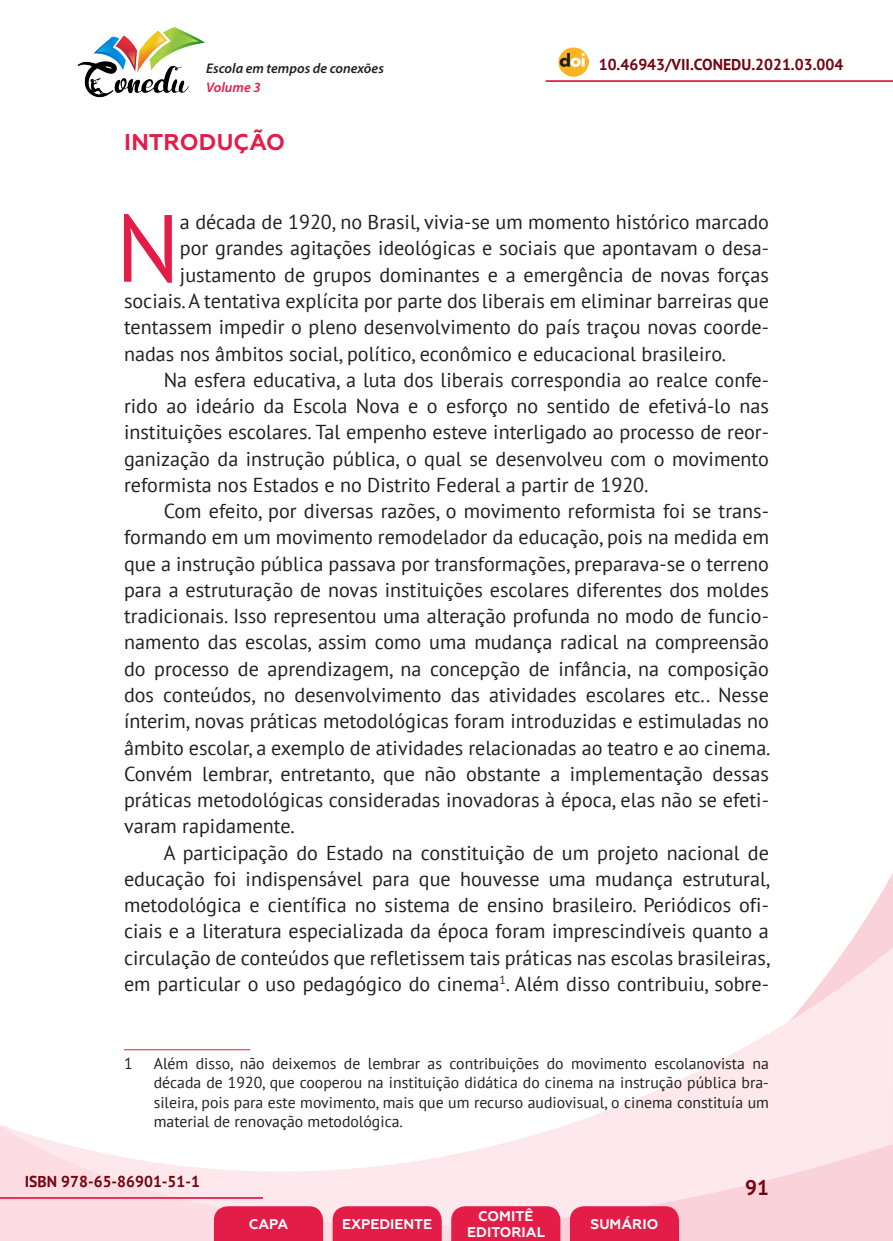
<style>
.page{position:relative;width:893px;height:1241px;background:#fff}
.page>*{position:absolute;margin:0;border:0;box-sizing:border-box;transform-origin:0 0}
._7_CAPITULAR{font:95.2px "PT Sans";color:#e41c48}
._6_INTRODUÇÃO{font:700 22.75px "Geometria";letter-spacing:.005em;color:#e41c48}
.t1{font:700 21px "PT Sans";color:#740410}
._8_CORPO{font:20.12px/26.2px "PT Sans";color:#231f20;text-align:justify}
._7_CAPITULAR-2{font:20.12px "PT Sans";color:#231f20}
._13_RODAPÉ{font:15.75px/19.2px "PT Sans";color:#231f20;text-align:justify}
.t2{font:700 15.75px "PT Sans";color:#740410}
.t3{font:700 14px/16.8px "Geometria";color:#fff;text-align:center}
.t4{font:italic 600 14px "Myriad Pro";color:#231f20}
.t5{font:italic 600 14px "Myriad Pro";color:#e41c48}
</style>
<div class="page">
<svg style="left:848px;top:873px;width:45px;height:73px"></svg>
<svg style="left:0;top:946px;width:893px;height:294px"></svg>
<hr style="left:0;top:1196px;width:263px;height:2px;background:#e41c48">
<hr style="left:546px;top:80px;width:347px;height:2px;background:#e41c48">
<img style="left:559px;top:47px;width:30px;height:30px">
<img style="left:77px;top:27px;width:128px;height:71px">
<svg style="left:214px;top:1205px;width:109px;height:35px;background:#e52751"></svg>
<svg style="left:333px;top:1205px;width:109px;height:35px;background:#e52751"></svg>
<svg style="left:451px;top:1205px;width:109px;height:35px;background:#e52751"></svg>
<svg style="left:570px;top:1205px;width:109px;height:35px;background:#e52650"></svg>
<hr style="left:124px;top:1049px;width:126px;height:1px;background:#e41c48">
<p class="t4" style="left:206px;top:59px;width:179px">Escola em tempos de conexões</p>
<p class="t2" style="left:599px;top:54px;width:246px">10.46943/VII.CONEDU.2021.03.004</p>
<p class="t5" style="left:206px;top:78px;width:56px">Volume 3</p>
<p class="_6_INTRODUÇÃO" style="left:124px;top:129px;width:163px">INTRODUÇÃO</p>
<p class="_7_CAPITULAR" style="left:116px;top:187px;width:66px">N</p>
<p class="_7_CAPITULAR-2" style="left:180px;top:209px;width:591px">a década de 1920, no Brasil, vivia-se um momento histórico marcado</p>
<p class="_7_CAPITULAR-2" style="left:180px;top:235px;width:590px">por grandes agitações ideológicas e sociais que apontavam o desa-</p>
<p class="_7_CAPITULAR-2" style="left:180px;top:262px;width:590px">justamento de grupos dominantes e a emergência de novas forças</p>
<p class="_7_CAPITULAR-2" style="left:124px;top:288px;width:646px">sociais. A tentativa explícita por parte dos liberais em eliminar barreiras que</p>
<p class="_7_CAPITULAR-2" style="left:124px;top:314px;width:646px">tentassem impedir o pleno desenvolvimento do país traçou novas coorde-</p>
<p class="_7_CAPITULAR-2" style="left:124px;top:340px;width:604px">nadas nos âmbitos social, político, econômico e educacional brasileiro.</p>
<p class="_8_CORPO" style="left:124px;top:366px;width:646px;text-indent:40px">Na esfera educativa, a luta dos liberais correspondia ao realce confe&shy;rido ao ideário da Escola Nova e o esforço no sentido de efetivá-lo nas instituições escolares. Tal empenho esteve interligado ao processo de reor&shy;ganização da instrução pública, o qual se desenvolveu com o movimento reformista nos Estados e no Distrito Federal a partir de 1920.</p>
<p class="_8_CORPO" style="left:124px;top:497px;width:648px;text-indent:40px">Com efeito, por diversas razões, o movimento reformista foi se trans&shy;formando em um movimento remodelador da educação, pois na medida em que a instrução pública passava por transformações, preparava-se o terreno para a estruturação de novas instituições escolares diferentes dos moldes tradicionais. Isso representou uma alteração profunda no modo de funcio&shy;namento das escolas, assim como uma mudança radical na compreensão do processo de aprendizagem, na concepção de infância, na composição dos conteúdos, no desenvolvimento das atividades escolares etc.. Nesse ínterim, novas práticas metodológicas foram introduzidas e estimuladas no âmbito escolar, a exemplo de atividades relacionadas ao teatro e ao cinema.<br>Convém lembrar, entretanto, que não obstante a implementação dessas práticas metodológicas consideradas inovadoras à época, elas não se efeti&shy;varam rapidamente.</p>
<p class="_8_CORPO" style="left:124px;top:838px;width:648px;text-indent:40px">A participação do Estado na constituição de um projeto nacional de educação foi indispensável para que houvesse uma mudança estrutural, metodológica e científica no sistema de ensino brasileiro. Periódicos ofi&shy;ciais e a literatura especializada da época foram imprescindíveis quanto a circulação de conteúdos que refletissem tais práticas nas escolas brasileiras, em particular o uso pedagógico do cinema<sup>1</sup>. Além disso contribuiu, sobre-</p>
<p class="_13_RODAPÉ" style="left:124px;top:1053px;width:10px">1</p>
<p class="_13_RODAPÉ" style="left:154px;top:1053px;width:617px">Além disso, não deixemos de lembrar as contribuições do movimento escolanovista na década de 1920, que cooperou na instituição didática do cinema na instrução pública bra&shy;sileira, pois para este movimento, mais que um recurso audiovisual, o cinema constituía um material de renovação metodológica.</p>
<p class="t2" style="left:25px;top:1170px;width:177px">ISBN 978-65-86901-51-1</p>
<p class="t3" style="left:249px;top:1215px;width:41px">CAPA</p>
<p class="t3" style="left:342px;top:1215px;width:92px">EXPEDIENTE</p>
<p class="t3" style="left:467px;top:1207px;width:79px">COMITÊ<br>EDITORIAL</p>
<p class="t3" style="left:590px;top:1215px;width:69px">SUMÁRIO</p>
<p class="t1" style="left:745px;top:1173px;width:25px">91</p>
</div>
